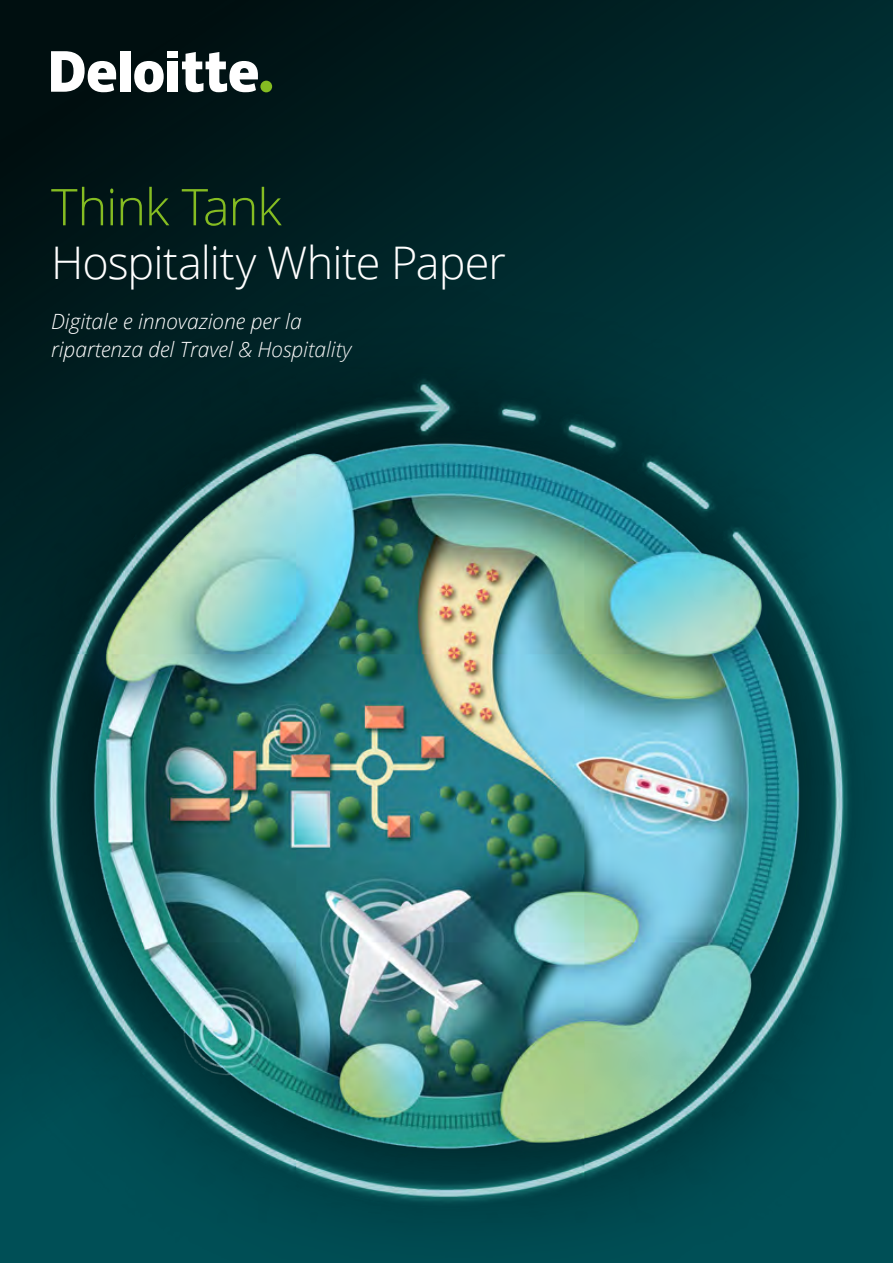
<style>
.page{position:relative;width:893px;height:1263px;background:#fff}
.page>*{position:absolute;margin:0;border:0;box-sizing:border-box;transform-origin:0 0}
.t1{font:300 50.7px "Open Sans";letter-spacing:-.025em;color:#85bc22}
.t2{font:300 45px "Open Sans";letter-spacing:-.02em;color:#fff}
.t3{font:italic 300 21px/28.2px "Open Sans";color:#fff}
</style>
<div class="page">
<div style="left:0;top:0;width:893px;height:1263px;background:linear-gradient(to right,#000e0f,#003337)"></div>
<div style="left:260px;top:81px;width:12px;height:11px;background:#85bc22;border-radius:50%"></div>
<div style="left:120px;top:51px;width:10px;height:41px;background:#fff"></div>
<svg style="left:134px;top:61px;width:30px;height:31px"></svg>
<div style="left:168px;top:61px;width:10px;height:31px;background:#fff"></div>
<div style="left:168px;top:51px;width:10px;height:7px;background:#fff"></div>
<svg style="left:182px;top:52px;width:76px;height:40px"></svg>
<svg style="left:51px;top:51px;width:65px;height:41px"></svg>
<div style="left:0;top:271px;width:893px;height:992px;background:#000;opacity:.75"></div>
<img style="left:9px;top:368px;width:865px;height:854px">
<h1 class="t1" style="left:51px;top:172px;width:232px">Think Tank</h1>
<h2 class="t2" style="left:51px;top:232px;width:456px">Hospitality White Paper</h2>
<p class="t3" style="left:51px;top:306px;width:302px">Digitale e innovazione per la ripartenza del Travel &amp; Hospitality</p>
</div>
